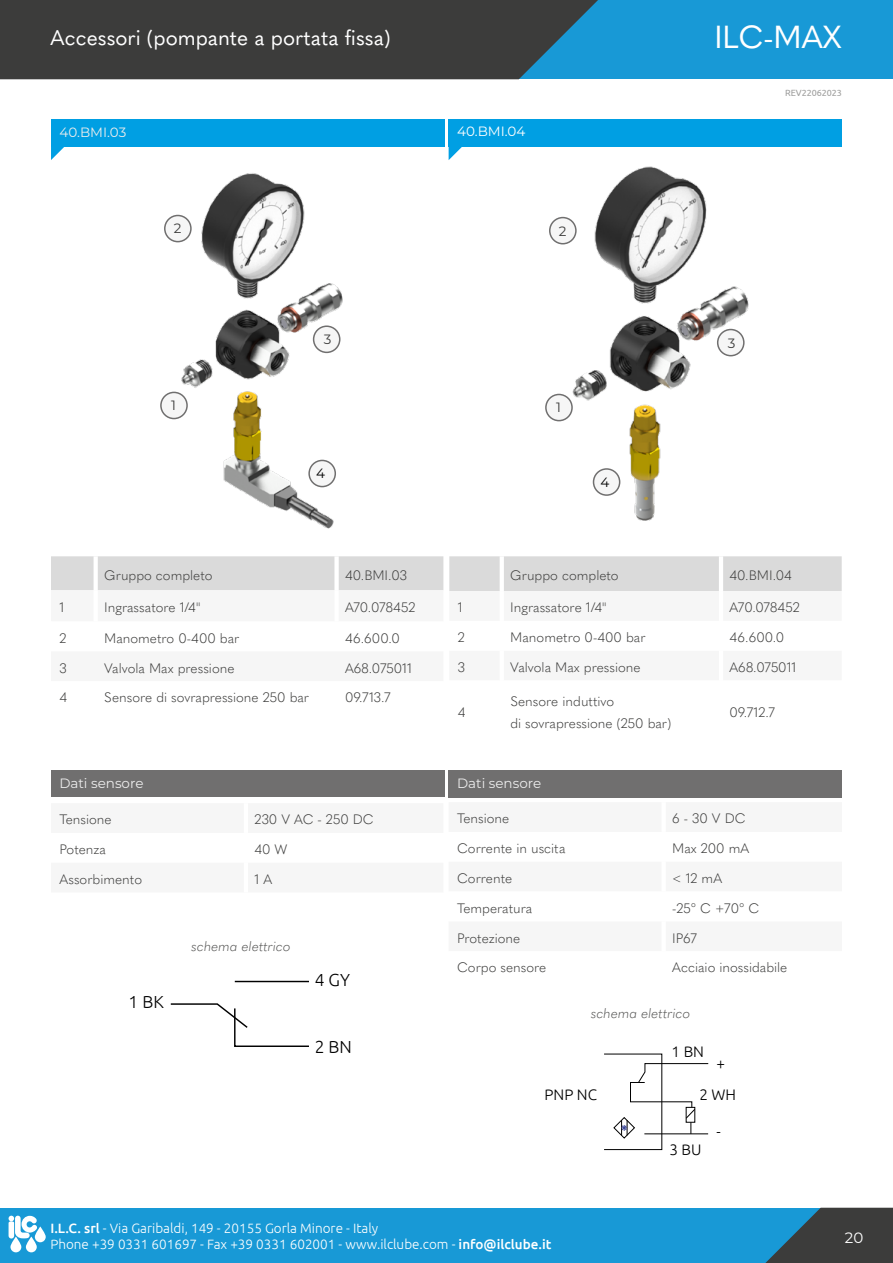
<style>
.page{position:relative;width:893px;height:1263px;background:#fff}
.page>*{position:absolute;margin:0;border:0;box-sizing:border-box;transform-origin:0 0}
.t1{font:31.5px "Quasimoda";color:#fff}
.t2{font:21px "Quasimoda";color:#fff}
.t3{font:300 17.4px "Ubuntu";color:#000}
.t4{font:300 15.3px "Ubuntu";color:#000}
.t5{font:15px "Montserrat";color:#fff}
.t6{font:300 13.5px/22.5px "Quasimoda";color:#3c3c3b}
.t7{font:300 13.5px/16.2px "Ubuntu";color:#fff}
.t8{font:13.5px "Montserrat";color:#ededed}
.t9{font:italic 300 13.5px "Quasimoda";color:#575756}
.t10{font:13.5px "Montserrat";color:#fff}
.t11{font:13.5px "Montserrat";color:#3c3c3b}
.t12{font:13.5px "Montserrat";color:#000}
.t13{font:9px "Ubuntu";letter-spacing:-.005em;color:#9d9d9c}
.s1{font-weight:500}
</style>
<div class="page">
<div style="left:0;top:0;width:893px;height:79px;background:#1899d6"></div>
<div style="left:0;top:0;width:598px;height:79px;background:#3c3c3b"></div>
<div style="left:0;top:1208px;width:893px;height:55px;background:#1899d6"></div>
<svg style="left:765px;top:1208px;width:128px;height:55px"></svg>
<svg style="left:10px;top:1236px;width:11px;height:16px"></svg>
<svg style="left:26px;top:1236px;width:11px;height:16px"></svg>
<svg style="left:35px;top:1226px;width:11px;height:16px"></svg>
<svg style="left:9px;top:1216px;width:28px;height:22px"></svg>
<hr style="left:235px;top:981px;width:74px;height:1px;background:#000">
<svg style="left:170px;top:1003px;width:139px;height:44px"></svg>
<svg style="left:613px;top:1063px;width:96px;height:76px"></svg>
<img style="left:561px;top:166px;width:188px;height:355px">
<img style="left:174px;top:173px;width:169px;height:356px">
<div style="left:161px;top:392px;width:26px;height:26px;background:#f6f6f6;border-radius:50%"></div>
<div style="left:160px;top:392px;width:28px;height:27px;border:2px solid #706f6f;border-radius:50%"></div>
<div style="left:165px;top:215px;width:26px;height:27px;background:#f6f6f6;border-radius:50%"></div>
<div style="left:164px;top:215px;width:28px;height:27px;border:2px solid #706f6f;border-radius:50%"></div>
<div style="left:314px;top:326px;width:26px;height:26px;background:#f6f6f6;border-radius:50%"></div>
<div style="left:313px;top:325px;width:27px;height:28px;border:2px solid #706f6f;border-radius:50%"></div>
<div style="left:309px;top:460px;width:26px;height:27px;background:#f6f6f6;border-radius:50%"></div>
<div style="left:308px;top:460px;width:28px;height:27px;border:2px solid #706f6f;border-radius:50%"></div>
<div style="left:546px;top:394px;width:26px;height:27px;background:#f6f6f6;border-radius:50%"></div>
<div style="left:545px;top:394px;width:28px;height:27px;border:2px solid #706f6f;border-radius:50%"></div>
<div style="left:550px;top:218px;width:26px;height:26px;background:#f6f6f6;border-radius:50%"></div>
<div style="left:549px;top:217px;width:28px;height:27px;border:2px solid #706f6f;border-radius:50%"></div>
<div style="left:718px;top:329px;width:26px;height:27px;background:#f6f6f6;border-radius:50%"></div>
<div style="left:717px;top:329px;width:28px;height:27px;border:2px solid #706f6f;border-radius:50%"></div>
<div style="left:593px;top:469px;width:27px;height:26px;background:#f6f6f6;border-radius:50%"></div>
<div style="left:593px;top:468px;width:27px;height:28px;border:2px solid #706f6f;border-radius:50%"></div>
<div style="left:51px;top:556px;width:392px;height:34px;background:#dadada"></div>
<div style="left:334px;top:556px;width:5px;height:34px;background:#fff"></div>
<hr style="left:94px;top:556px;width:4px;height:34px;background:#fff">
<div style="left:51px;top:119px;width:393px;height:27px;background:#009fe3"></div>
<div style="left:51px;top:770px;width:393px;height:27px;background:#706f6f"></div>
<svg style="left:51px;top:146px;width:14px;height:14px"></svg>
<div style="left:449px;top:556px;width:393px;height:35px;background:#dadada"></div>
<hr style="left:719px;top:556px;width:4px;height:35px;background:#fff">
<hr style="left:500px;top:556px;width:4px;height:35px;background:#fff">
<div style="left:449px;top:119px;width:393px;height:28px;background:#009fe3"></div>
<div style="left:449px;top:770px;width:393px;height:28px;background:#706f6f"></div>
<svg style="left:449px;top:147px;width:13px;height:13px"></svg>
<h2 class="t2" style="left:51px;top:22px;width:342px">Accessori (pompante a portata fissa)</h2>
<h1 class="t1" style="left:714px;top:13px;width:129px">ILC-MAX</h1>
<p class="t8" style="left:60px;top:122px;width:68px">40.BMI.03</p>
<p class="t11" style="left:174px;top:219px;width:9px">2</p>
<p class="t11" style="left:171px;top:396px;width:6px">1</p>
<p class="t11" style="left:324px;top:330px;width:9px">3</p>
<p class="t12" style="left:316px;top:464px;width:10px">4</p>
<p class="t6" style="left:104px;top:563px;width:110px">Gruppo completo</p>
<p class="t6" style="left:345px;top:563px;width:63px">40.BMI.03</p>
<p class="t6" style="left:60px;top:595px;width:6px">1</p>
<p class="t6" style="left:104px;top:595px;width:98px">Ingrassatore 1/4"</p>
<p class="t6" style="left:345px;top:595px;width:72px">A70.078452</p>
<p class="t6" style="left:60px;top:626px;width:9px">2</p>
<p class="t6" style="left:104px;top:626px;width:137px">Manometro 0-400 bar</p>
<p class="t6" style="left:345px;top:626px;width:56px">46.600.0</p>
<p class="t6" style="left:60px;top:656px;width:9px">3</p>
<p class="t6" style="left:104px;top:656px;width:132px">Valvola Max pressione</p>
<p class="t6" style="left:345px;top:656px;width:68px">A68.075011</p>
<p class="t6" style="left:60px;top:685px;width:9px">4</p>
<p class="t6" style="left:104px;top:685px;width:206px">Sensore di sovrapressione 250 bar</p>
<p class="t6" style="left:345px;top:685px;width:47px">09.713.7</p>
<p class="t8" style="left:59px;top:773px;width:86px">Dati sensore</p>
<p class="t6" style="left:60px;top:807px;width:54px">Tensione</p>
<p class="t6" style="left:254px;top:807px;width:121px">230 V AC - 250 DC</p>
<p class="t6" style="left:60px;top:837px;width:48px">Potenza</p>
<p class="t6" style="left:254px;top:837px;width:35px">40 W</p>
<p class="t6" style="left:60px;top:867px;width:84px">Assorbimento</p>
<p class="t6" style="left:254px;top:867px;width:19px">1 A</p>
<p class="t3" style="left:129px;top:992px;width:37px">1 BK</p>
<p class="t9" style="left:192px;top:936px;width:101px">schema elettrico</p>
<p class="t3" style="left:315px;top:969px;width:37px">4 GY</p>
<p class="t3" style="left:315px;top:1036px;width:39px">2 BN</p>
<p class="t10" style="left:457px;top:122px;width:70px">40.BMI.04</p>
<p class="t11" style="left:559px;top:221px;width:9px">2</p>
<p class="t11" style="left:556px;top:398px;width:6px">1</p>
<p class="t12" style="left:600px;top:473px;width:10px">4</p>
<p class="t13" style="left:785px;top:88px;width:58px">REV22062023</p>
<p class="t11" style="left:728px;top:333px;width:9px">3</p>
<p class="t6" style="left:510px;top:563px;width:110px">Gruppo completo</p>
<p class="t6" style="left:729px;top:563px;width:64px">40.BMI.04</p>
<p class="t6" style="left:458px;top:595px;width:6px">1</p>
<p class="t6" style="left:510px;top:595px;width:98px">Ingrassatore 1/4"</p>
<p class="t6" style="left:729px;top:595px;width:72px">A70.078452</p>
<p class="t6" style="left:458px;top:625px;width:9px">2</p>
<p class="t6" style="left:510px;top:625px;width:137px">Manometro 0-400 bar</p>
<p class="t6" style="left:729px;top:625px;width:56px">46.600.0</p>
<p class="t6" style="left:458px;top:655px;width:9px">3</p>
<p class="t6" style="left:510px;top:655px;width:132px">Valvola Max pressione</p>
<p class="t6" style="left:730px;top:655px;width:68px">A68.075011</p>
<p class="t6" style="left:458px;top:700px;width:9px">4</p>
<p class="t6" style="left:510px;top:689px;width:163px">Sensore induttivo<br>di sovrapressione (250 bar)</p>
<p class="t6" style="left:730px;top:700px;width:47px">09.712.7</p>
<p class="t8" style="left:457px;top:773px;width:86px">Dati sensore</p>
<p class="t6" style="left:457px;top:806px;width:54px">Tensione</p>
<p class="t6" style="left:672px;top:806px;width:75px">6 - 30 V DC</p>
<p class="t6" style="left:457px;top:836px;width:110px">Corrente in uscita</p>
<p class="t6" style="left:672px;top:836px;width:79px">Max 200 mA</p>
<p class="t6" style="left:457px;top:866px;width:57px">Corrente</p>
<p class="t6" style="left:672px;top:866px;width:51px">&lt; 12 mA</p>
<p class="t6" style="left:457px;top:896px;width:77px">Temperatura</p>
<p class="t6" style="left:672px;top:896px;width:89px">-25° C +70° C</p>
<p class="t6" style="left:457px;top:926px;width:65px">Protezione</p>
<p class="t6" style="left:672px;top:926px;width:26px">IP67</p>
<p class="t6" style="left:457px;top:955px;width:91px">Corpo sensore</p>
<p class="t6" style="left:672px;top:955px;width:117px">Acciaio inossidabile</p>
<p class="t9" style="left:591px;top:1003px;width:101px">schema elettrico</p>
<p class="t4" style="left:544px;top:1085px;width:54px">PNP NC</p>
<p class="t4" style="left:672px;top:1042px;width:34px">1 BN</p>
<p class="t4" style="left:699px;top:1085px;width:38px">2 WH</p>
<p class="t4" style="left:717px;top:1054px;width:10px">+</p>
<p class="t4" style="left:669px;top:1140px;width:34px">3 BU</p>
<p class="t4" style="left:717px;top:1123px;width:6px">-</p>
<p class="t7" style="left:50px;top:1220px;width:502px"><span class="s1">I.L.C. srl</span> - Via Garibaldi, 149 - 20155 Gorla Minore - Italy<br>Phone +39 0331 601697 - Fax +39 0331 602001 - www.ilclube.com - <span class="s1">info@ilclube.it</span></p>
<p class="t5" style="left:845px;top:1227px;width:20px">20</p>
</div>
